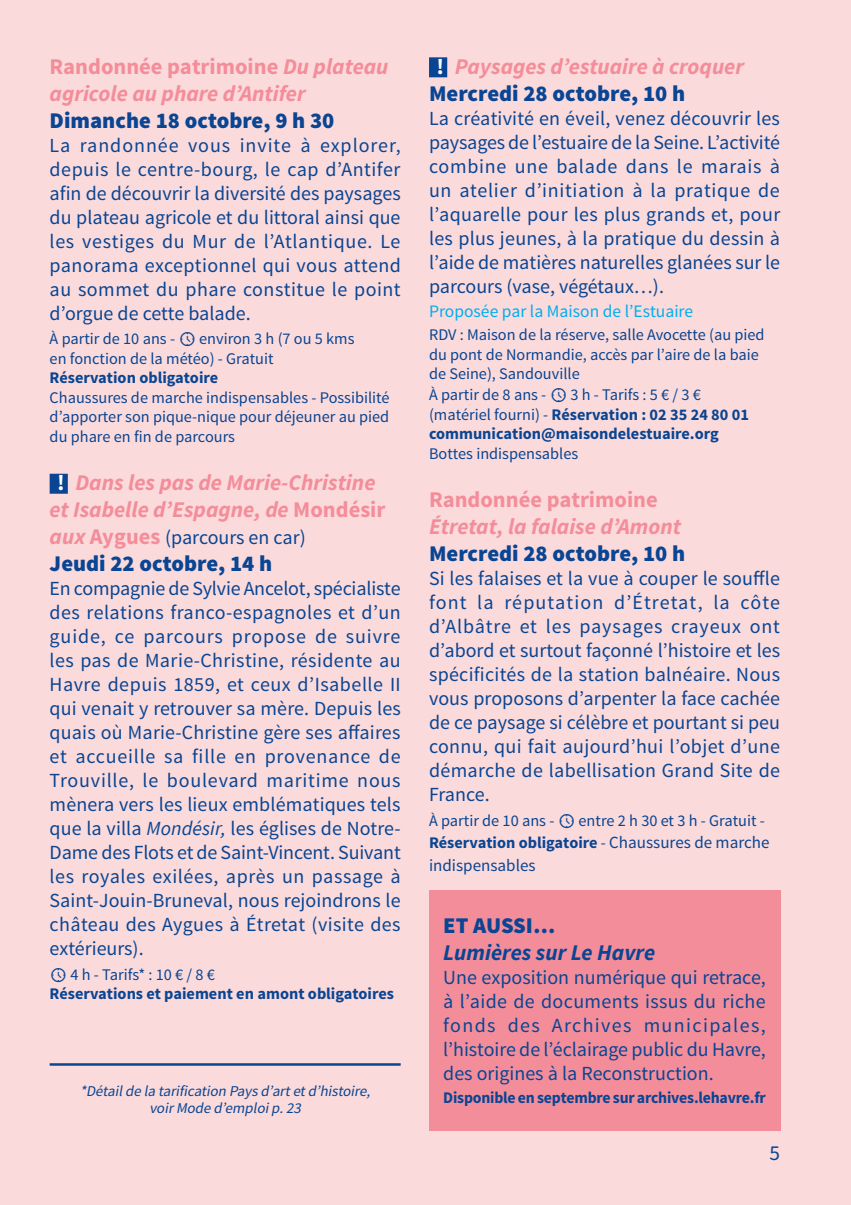
<style>
.page{position:relative;width:851px;height:1205px;background:#fff}
.page>*{position:absolute;margin:0;border:0;box-sizing:border-box;transform-origin:0 0}
.SOUS_TITRE{font:italic 700 22.5px/27px "Source Sans Pro";color:#f48d9a}
.TEXTE_COURANT{font:900 22.5px "Source Sans Pro";color:#094593}
.SOUS_TITRE-2{font:italic 700 22.5px "Source Sans Pro";color:#094593}
.t1{font:21.25px "Source Sans Pro";color:#094593}
.TEXTE_COURANT-2{font:20px/24px "Source Sans Pro";color:#094593;text-align:justify}
.SOUS_TITRE-3{font:20px "Source Sans Pro";letter-spacing:-.005em;color:#094593}
.TEXTE_COURANT-3{font:17.5px "Source Sans Pro";color:#00aeef}
.INFOS_PRATIQUES{font:17px "Source Sans Pro";color:#094593}
.INFOS_PRATIQUES-2{font:16.25px/19.5px "Source Sans Pro";color:#094593}
.INFOS_PRATIQUES-3{font:700 16.25px/19.5px "Source Sans Pro";color:#094593}
.INFOS_PRATIQUES-4{font:italic 15px "Source Sans Pro";color:#094593}
.s1{font-style:normal}
.s2{font-weight:700}
.s3{font-style:normal;color:#fff}
.s4{font-weight:700;font-style:italic;font-size:22.5px;color:#f48d9a}
.s5{font-weight:700;font-size:22.5px;color:#f48d9a}
.s6{font-style:italic}
.s7{font-weight:400}
.s8{font-size:17px}
</style>
<div class="page">
<div style="left:0;top:0;width:850px;height:1205px;background:#fbdadb"></div>
<div style="left:429px;top:889px;width:351px;height:241px;background:#f48d9a"></div>
<div style="left:50px;top:474px;width:18px;height:20px;background:#094593"></div>
<div style="left:429px;top:57px;width:18px;height:20px;background:#094593"></div>
<hr style="left:50px;top:1063px;width:350px;height:2px;background:#094593">
<p class="SOUS_TITRE" style="left:50px;top:53px;width:340px"><span class="s1">Randonnée patrimoine</span> Du plateau agricole au phare d’Antifer</p>
<p class="TEXTE_COURANT" style="left:50px;top:105px;width:286px">Dimanche 18 octobre, 9 h 30</p>
<p class="TEXTE_COURANT-2" style="left:50px;top:133px;width:352px">La randonnée vous invite à explorer, depuis le centre-bourg, le cap d’Antifer afin de découvrir la diversité des paysages du plateau agricole et du littoral ainsi que les vestiges du Mur de l’Atlantique. Le panorama exceptionnel qui vous attend au sommet du phare constitue le point d’orgue de cette balade.</p>
<p class="INFOS_PRATIQUES-2" style="left:50px;top:329px;width:127px">À partir de 10 ans -</p>
<p class="INFOS_PRATIQUES-2" style="left:50px;top:329px;width:306px;text-indent:149px">environ 3 h (7 ou 5 kms en fonction de la météo) - Gratuit</p>
<p class="INFOS_PRATIQUES-2" style="left:50px;top:368px;width:341px"><span class="s2">Réservation obligatoire<br></span>Chaussures de marche indispensables - Possibilité d’apporter son pique-nique pour déjeuner au pied du phare en fin de parcours</p>
<p class="SOUS_TITRE" style="left:50px;top:469px;width:337px;text-align:center"><span class="s3">!</span> Dans les pas de Marie-Christine et Isabelle d’Espagne, de <span class="s1">Mondésir</span></p>
<p class="SOUS_TITRE-3" style="left:50px;top:525px;width:257px"><span class="s4">aux</span> <span class="s5">Aygues</span> (parcours en car)</p>
<p class="TEXTE_COURANT" style="left:50px;top:549px;width:224px">Jeudi 22 octobre, 14 h</p>
<p class="TEXTE_COURANT-2" style="left:50px;top:577px;width:352px">En compagnie de Sylvie Ancelot, spécialiste des relations franco-espagnoles et d’un guide, ce parcours propose de suivre les pas de Marie-Christine, résidente au Havre depuis 1859, et ceux d’Isabelle II qui venait y retrouver sa mère. Depuis les quais où Marie-Christine gère ses affaires et accueille sa fille en provenance de Trouville, le boulevard maritime nous mènera vers les lieux emblématiques tels que la villa <span class="s6">Mondésir,</span> les églises de Notre-Dame des Flots et de Saint-Vincent. Suivant les royales exilées, après un passage à Saint-Jouin-Bruneval, nous rejoindrons le château des Aygues à Étretat (visite des extérieurs).</p>
<p class="INFOS_PRATIQUES-3" style="left:50px;top:965px;width:346px;text-indent:21px"><span class="s7">4 h - Tarifs* : 10 € / 8 €<br></span>Réservations et paiement en amont obligatoires</p>
<p class="INFOS_PRATIQUES-4" style="left:80px;top:1081px;width:295px">*Détailde la tarification Paysd’artetd’histoire,</p>
<p class="INFOS_PRATIQUES-4" style="left:149px;top:1099px;width:156px">voirMode d’emploip.23</p>
<p class="SOUS_TITRE" style="left:436px;top:53px;width:309px"><span class="s3">!</span> Paysages d’estuaire à croquer</p>
<p class="TEXTE_COURANT" style="left:429px;top:78px;width:258px">Mercredi 28 octobre, 10 h</p>
<p class="TEXTE_COURANT-2" style="left:429px;top:106px;width:353px">La créativité en éveil, venez découvrir les paysages de l’estuaire de la Seine. L’activité combine une balade dans le marais à un atelier d’initiation à la pratique de l’aquarelle pour les plus grands et, pour les plus jeunes, à la pratique du dessin à l’aide de matières naturelles glanées sur le parcours (vase, végétaux…).</p>
<p class="TEXTE_COURANT-3" style="left:429px;top:300px;width:265px">Proposée par la Maison de l’Estuaire</p>
<p class="INFOS_PRATIQUES-2" style="left:429px;top:325px;width:337px">RDV : Maison de la réserve, salle Avocette (au pied du pont de Normandie, accès par l’aire de la baie de Seine), Sandouville</p>
<p class="INFOS_PRATIQUES-2" style="left:429px;top:385px;width:119px">À partir de 8 ans -</p>
<p class="INFOS_PRATIQUES-3" style="left:429px;top:386px;width:321px;text-indent:141px"><span class="s7">3 h - Tarifs : 5 € / 3 € (matériel fourni) -</span> Réservation : 02 35 24 80 01 communication@maisondelestuaire.org</p>
<p class="INFOS_PRATIQUES-2" style="left:429px;top:444px;width:151px">Bottes indispensables</p>
<p class="SOUS_TITRE" style="left:429px;top:486px;width:253px"><span class="s1">Randonnée patrimoine<br></span>Étretat, la falaise d’Amont</p>
<p class="TEXTE_COURANT" style="left:429px;top:539px;width:258px">Mercredi 28 octobre, 10 h</p>
<p class="TEXTE_COURANT-2" style="left:429px;top:567px;width:352px">Si les falaises et la vue à couper le souffle font la réputation d’Étretat, la côte d’Albâtre et les paysages crayeux ont d’abord et surtout façonné l’histoire et les spécificités de la station balnéaire. Nous vous proposons d’arpenter la face cachée de ce paysage si célèbre et pourtant si peu connu, qui fait aujourd’hui l’objet d’une démarche de labellisation Grand Site de France.</p>
<p class="INFOS_PRATIQUES-2" style="left:429px;top:811px;width:127px">À partir de 10 ans -</p>
<p class="INFOS_PRATIQUES-2" style="left:429px;top:809px;width:342px;line-height:22.5px;text-align:right">entre 2 h 30 et 3 h - Gratuit -<br><span class="s2">Réservation obligatoire</span> - <span class="s8">Chaussures de marche</span></p>
<p class="INFOS_PRATIQUES" style="left:429px;top:854px;width:108px">indispensables</p>
<p class="TEXTE_COURANT" style="left:443px;top:911px;width:114px">ET AUSSI…</p>
<p class="SOUS_TITRE-2" style="left:443px;top:938px;width:213px">Lumières sur Le Havre</p>
<p class="TEXTE_COURANT-2" style="left:443px;top:966px;width:324px">Une exposition numérique qui retrace, à l’aide de documents issus du riche fonds des Archives municipales, l’histoire de l’éclairage public du Havre, des origines à la Reconstruction.</p>
<p class="INFOS_PRATIQUES-3" style="left:443px;top:1088px;width:324px">Disponible en septembre sur archives.lehavre.fr</p>
<p class="t1" style="left:769px;top:1140px;width:12px">5</p>
</div>
